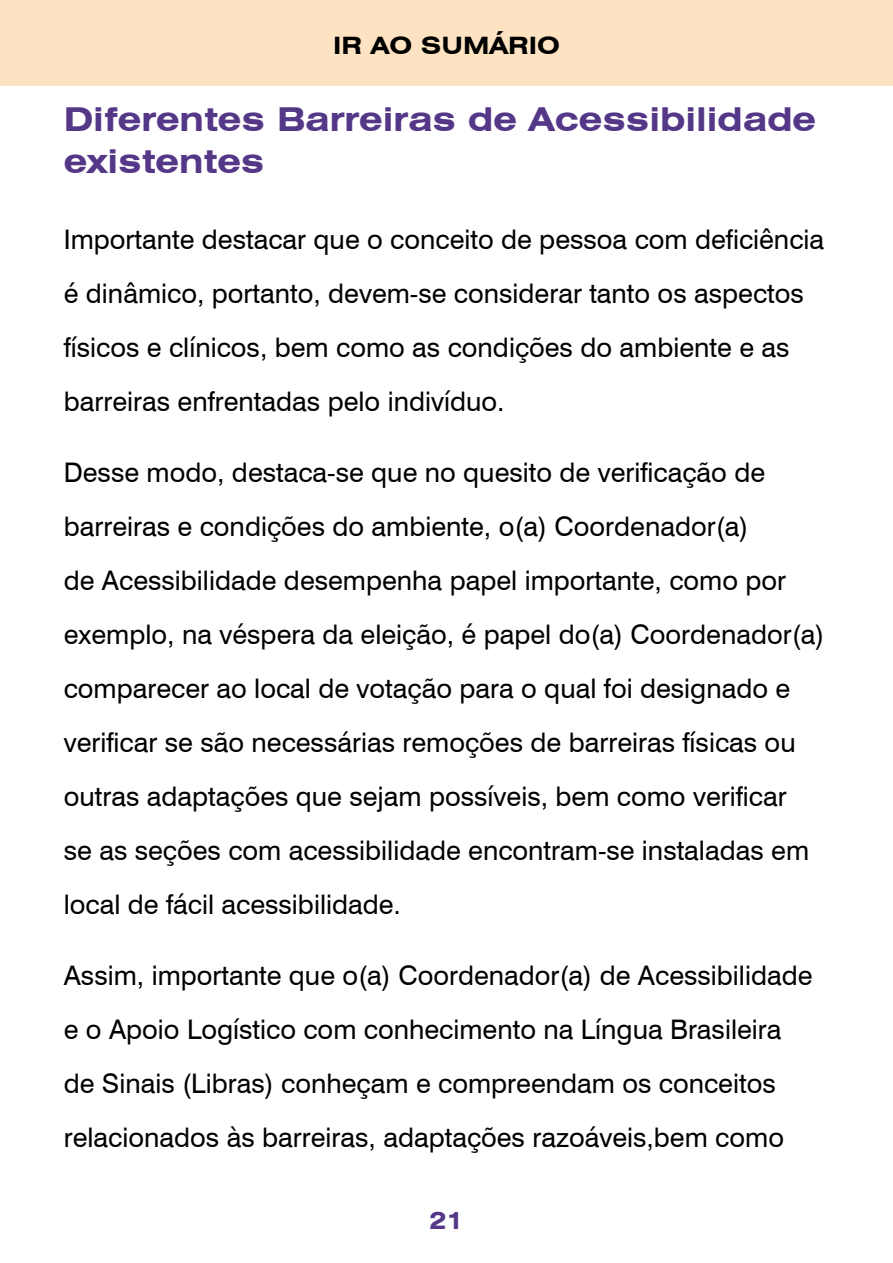
<style>
.page{position:relative;width:893px;height:1263px;background:#fff}
.page>*{position:absolute;margin:0;border:0;box-sizing:border-box;transform-origin:0 0}
.Título-01{font:700 expanded 33px/42px "Swiss 721 BT";color:#553788}
.texto-01{font:27px/54px "Swiss 721 BT";color:#000}
.t1{font:700 expanded 24px "Swiss 721 BT";color:#000}
.t2{font:700 expanded 24px "Swiss 721 BT";color:#553788}
</style>
<div class="page">
<div style="left:0;top:0;width:893px;height:85px;background:#fde3c2"></div>
<p class="t1" style="left:333px;top:31px;width:228px">IR AO SUMÁRIO</p>
<p class="Título-01" style="left:64px;top:98px;width:754px">Diferentes Barreiras de Acessibilidade existentes</p>
<p class="texto-01" style="left:64px;top:212px;width:762px">Importante destacar que o conceito de pessoa com deficiência é dinâmico, portanto, devem-se considerar tanto os aspectos físicos e clínicos, bem como as condições do ambiente e as barreiras enfrentadas pelo indivíduo.</p>
<p class="texto-01" style="left:64px;top:445px;width:762px">Desse modo, destaca-se que no quesito de verificação de barreiras e condições do ambiente, o(a) Coordenador(a)<br>de Acessibilidade desempenha papel importante, como por exemplo, na véspera da eleição, é papel do(a) Coordenador(a) comparecer ao local de votação para o qual foi designado e verificar se são necessárias remoções de barreiras físicas ou outras adaptações que sejam possíveis, bem como verificar<br>se as seções com acessibilidade encontram-se instaladas em local de fácil acessibilidade.</p>
<p class="texto-01" style="left:64px;top:948px;width:750px">Assim, importante que o(a) Coordenador(a) de Acessibilidade e o Apoio Logístico com conhecimento na Língua Brasileira de Sinais (Libras) conheçam e compreendam os conceitos relacionados às barreiras, adaptações razoáveis,bem como</p>
<p class="t2" style="left:429px;top:1206px;width:36px">21</p>
</div>
